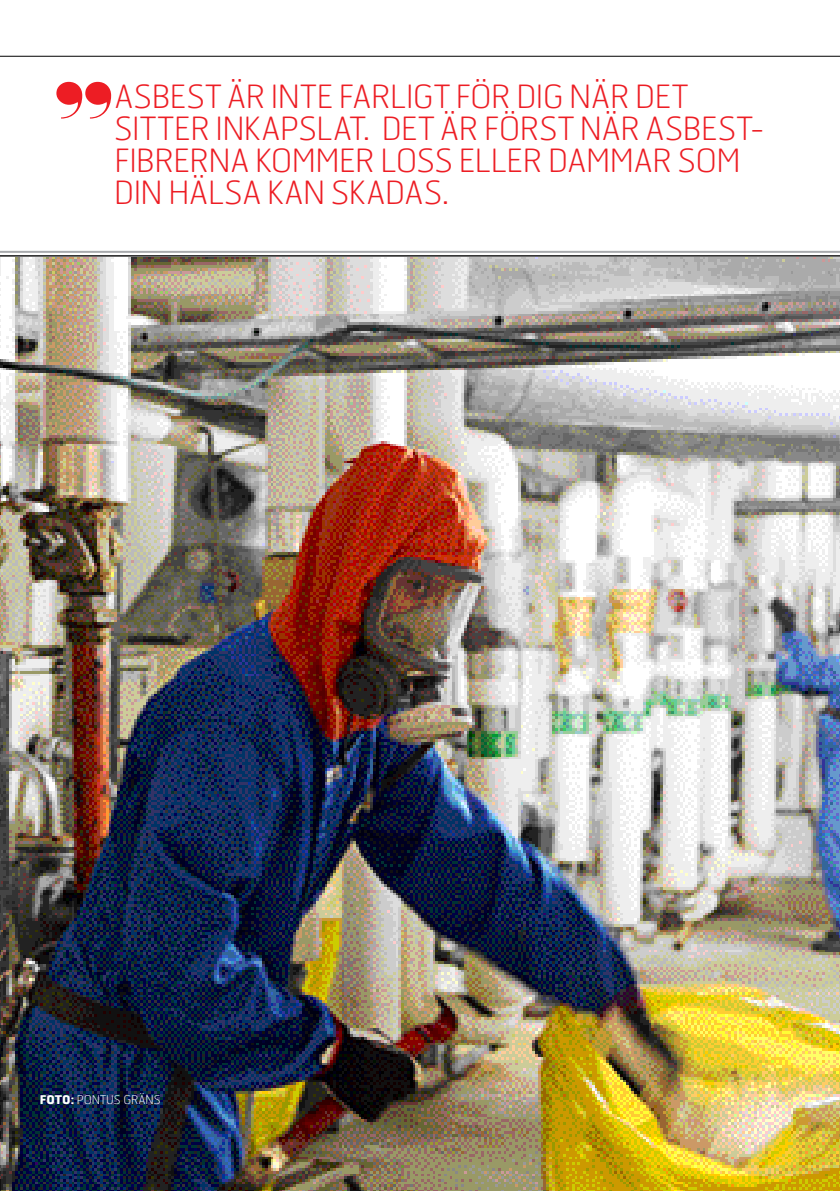
<style>
.page{position:relative;width:840px;height:1191px;background:#fff}
.page>*{position:absolute;margin:0;border:0;box-sizing:border-box;transform-origin:0 0}
.t1{font:108px "Eloquent Regular JF";color:#ed1d24}
.t2{font:100 32px "Hermes FB";letter-spacing:-.005em;color:#ed1d24}
.t3{font:100 12px "Hermes FB";color:#fff}
.s1{font-weight:700}
</style>
<div class="page">
<hr style="left:0;top:56px;width:839px;height:1px;background:#000">
<hr style="left:0;top:255px;width:839px;height:1px;background:#000">
<hr style="left:0;top:251px;width:839px;height:2px;background:#a7a9ac">
<img style="left:0;top:257px;width:839px;height:934px">
<p class="t2" style="left:114px;top:77px;width:38px">ASBEST</p>
<p class="t2" style="left:227px;top:77px;width:141px">ÄR INTE FARLI</p>
<p class="t2" style="left:412px;top:77px;width:258px">GT FÖR DIG NÄR DET</p>
<p class="t2" style="left:114px;top:109px;width:17px">SITTER</p>
<p class="t2" style="left:215px;top:109px;width:64px">INKAPSLAT</p>
<p class="t2" style="left:363px;top:109px;width:175px">. DET ÄR FÖRST</p>
<p class="t2" style="left:579px;top:109px;width:85px">NÄR ASBEST</p>
<h1 class="t1" style="left:53px;top:55px;width:64px">”</h1>
<p class="t2" style="left:749px;top:109px;width:17px">-</p>
<p class="t2" style="left:114px;top:141px;width:32px">FIBRER</p>
<p class="t2" style="left:208px;top:141px;width:104px">NA KOMMER</p>
<p class="t2" style="left:380px;top:141px;width:95px">LOSS ELLER</p>
<p class="t2" style="left:547px;top:141px;width:41px">DAMMAR</p>
<p class="t2" style="left:677px;top:141px;width:59px">SOM</p>
<p class="t2" style="left:114px;top:173px;width:112px">DIN HÄLSA</p>
<p class="t2" style="left:267px;top:173px;width:183px">KAN SKADAS.</p>
<p class="t3" style="left:40px;top:1092px;width:121px"><span class="s1">Foto:</span> PONTUS GRÄNS</p>
</div>
